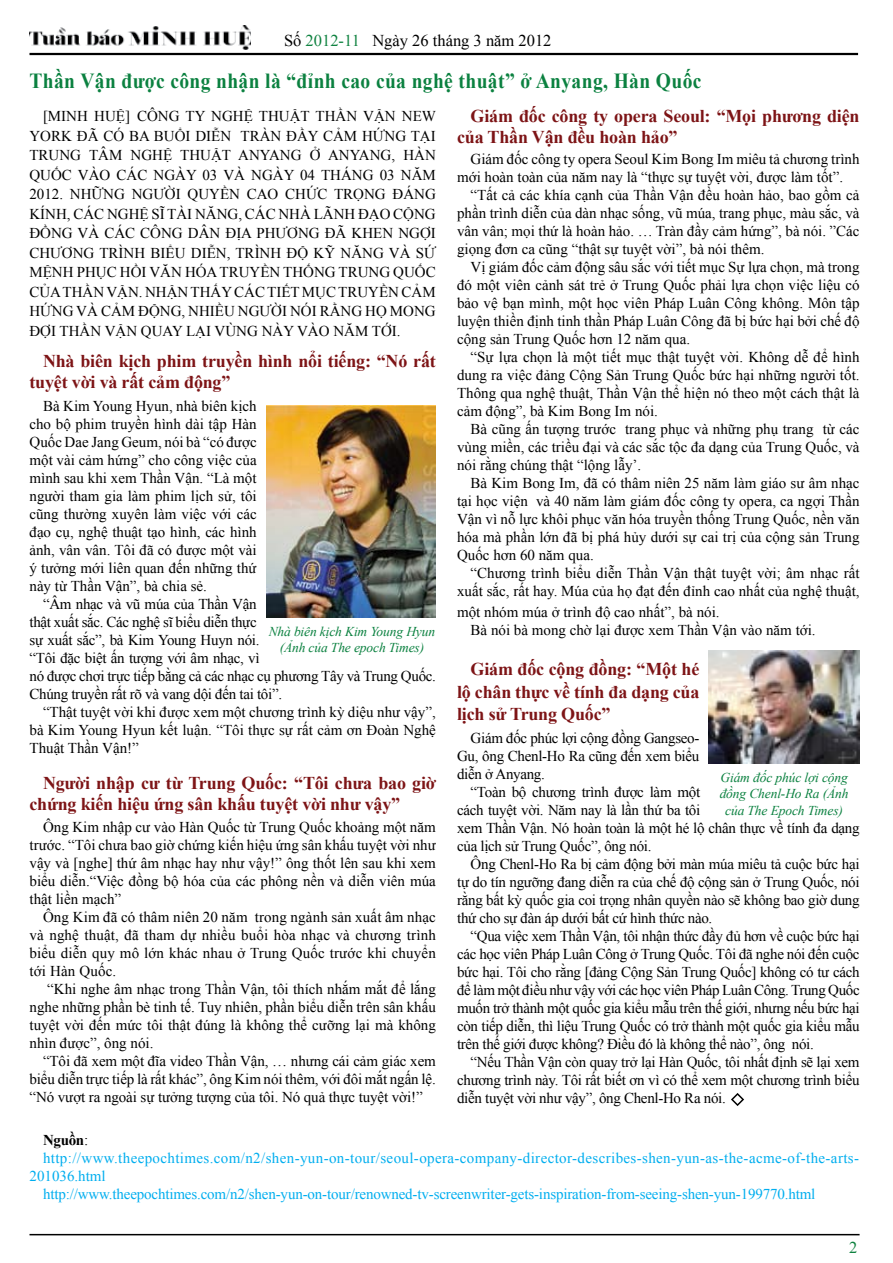
<style>
.page{position:relative;width:893px;height:1263px;background:#fff}
.page>*{position:absolute;margin:0;border:0;box-sizing:border-box;transform-origin:0 0}
.t1{font:700 21.45px "Times New Roman";letter-spacing:.02em;color:#0b8140;scale:.91 1}
.t2{font:700 18px/21px "Times New Roman";letter-spacing:-.01em;color:#7d1416}
.t3{font:16.5px "Times New Roman";color:#000}
.t4{font:16.5px "Times New Roman";color:#0f8240}
.t5{font:15px/18px "Times New Roman";color:#000;text-align:justify}
.t6{font:15px/18px "Times New Roman";letter-spacing:-.02em;color:#000}
.t7{font:15px "Times New Roman";color:#00aeef}
.t8{font:15px "Times New Roman";letter-spacing:.025em;color:#00aeef}
.t9{font:15px "Times New Roman";letter-spacing:.22em;color:#000}
.t10{font:15px "Times New Roman";letter-spacing:.225em;color:#000}
.t11{font:700 15px "Times New Roman";letter-spacing:-.02em;color:#000}
.t12{font:italic 13.5px/16.5px "Times New Roman";letter-spacing:-.01em;color:#0b8140;text-align:center}
.s1{color:#0f8240}
.s2{font-weight:400}
</style>
<div class="page">
<hr style="left:29px;top:1234px;width:830px;height:1px;background:#000">
<img style="left:30px;top:26px;width:220px;height:24px">
<hr style="left:29px;top:53px;width:829px;height:2px;background:#000">
<svg style="left:731px;top:1093px;width:13px;height:13px"></svg>
<img style="left:266px;top:405px;width:170px;height:213px">
<img style="left:708px;top:651px;width:152px;height:113px">
<p class="t3" style="left:284px;top:30px;width:269px">Số <span class="s1">2012-11</span> Ngày 26 tháng 3 năm 2012</p>
<h1 class="t1" style="left:29px;top:66px;width:740px">Thần Vận được công nhận là “đỉnh cao của nghệ thuật” ở Anyang, Hàn Quốc</h1>
<p class="t5" style="left:43px;top:107px;width:116px">[MINH HUỆ] Công</p>
<p class="t5" style="left:186px;top:107px;width:48px">ty Nghệ</p>
<p class="t5" style="left:259px;top:107px;width:175px">Thuật Thần Vận New</p>
<p class="t5" style="left:29px;top:126px;width:12px">York</p>
<p class="t9" style="left:77px;top:125px;width:360px">đã có ba buổi diễn tràn đầy cảm hứng tại</p>
<p class="t5" style="left:29px;top:146px;width:21px">Trung</p>
<p class="t5" style="left:89px;top:146px;width:53px">tâm nghệ</p>
<p class="t5" style="left:180px;top:146px;width:12px">thu</p>
<p class="t5" style="left:211px;top:146px;width:70px">ật Anyang</p>
<p class="t5" style="left:310px;top:146px;width:61px">ở Anyang</p>
<p class="t5" style="left:29px;top:145px;width:406px;line-height:19.5px;text-indent:362px">, Hàn Quốc vào các ngày 03 và ngày 04 tháng 03 năm 2012. Những người quyền cao</p>
<p class="t5" style="left:285px;top:185px;width:141px">chức trọng đáng</p>
<p class="t5" style="left:29px;top:204px;width:89px">kính, các nghệ</p>
<p class="t10" style="left:151px;top:203px;width:275px">sĩ tàinăng, các nhà lãnh đạo cộng</p>
<p class="t5" style="left:29px;top:224px;width:123px">đồng và các công</p>
<p class="t5" style="left:29px;top:223px;width:408px;line-height:19.5px;text-indent:158px">dân địa phương đã khen ngợi chương trình biểu diễn, trình độ kỹ năng và sứ mệnh</p>
<p class="t9" style="left:77px;top:262px;width:154px">phục hồivăn hóa tru</p>
<p class="t5" style="left:249px;top:263px;width:110px">yền thống Trung</p>
<p class="t5" style="left:393px;top:263px;width:41px">Quốc</p>
<p class="t5" style="left:29px;top:282px;width:320px">của Thần Vận. Nhận thấy cáctiết mụctru</p>
<p class="t5" style="left:29px;top:282px;width:406px;line-height:19.5px;text-align:left;text-indent:339px">yền cảm hứng và cảmđộng, nhiều ngườinóirằng họ mong<br>đ ợi Thần Vận qua</p>
<p class="t9" style="left:172px;top:320px;width:230px">y lạivùng này vào năm tới.</p>
<p class="t2" style="left:30px;top:350px;width:408px;text-indent:14px">Nhà biên kịch phim truyền hình nổi tiếng: “Nó rất tuyệt vời và rất cảm động”</p>
<p class="t5" style="left:30px;top:396px;width:229px;text-indent:13px">Bà Kim Young Hyun, nhà biên kịch cho bộ phim truyền hình dài tập Hàn Quốc Dae Jang Geum, nói bà “có được một vài cảm hứng” cho công việc của mình sau khi xem Thần Vận. “Là một người tham gia làm phim lịch sử, tôi cũng thường xuyên làm việc với các đạo cụ, nghệ thuật tạo hình, các hình ảnh, vân vân. Tôi đã có được một vài ý tưởng mới liên quan đến những thứ này từ Thần Vận”, bà chia sẻ.</p>
<p class="t6" style="left:30px;top:594px;width:408px;text-indent:14px">“Âm nhạc và vũ múa của Thần Vận<br>thật xuất sắc. Các nghệ sĩ biểu diễn thực<br>sự xuất sắc”, bà Kim Young Huyn nói.<br>“Tôi đặc biệt ấn tượng với âm nhạc, vì<br>nó được chơi trực tiếp bằng cả các nhạc cụ phương Tây và Trung Quốc.<br>Chúng truyền rất rõ và vang dội đến tai tôi”.</p>
<p class="t5" style="left:30px;top:702px;width:408px;text-indent:14px">“Thật tuyệt vời khi được xem một chương trình kỳ diệu như vậy”, bà Kim Young Hyun kết luận. “Tôi thực sự rất cảm ơn Đoàn Nghệ Thuật Thần Vận!”</p>
<p class="t2" style="left:30px;top:772px;width:408px;text-indent:14px">Người nhập cư từ Trung Quốc: “Tôi chưa bao giờ chứng kiến hiệu ứng sân khấu tuyệt vời như vậy”</p>
<p class="t5" style="left:30px;top:818px;width:408px;text-indent:14px">Ông Kim nhập cư vào Hàn Quốc từ Trung Quốc khoảng một năm trước. “Tôi chưa bao giờ chứng kiến hiệu ứng sân khấu tuyệt vời như vậy và [nghe] thứ âm nhạc hay như vậy!” ông thốt lên sau khi xem biểu diễn.“Việc đồng bộ hóa của các phông nền và diễn viên múa thật liền mạch”</p>
<p class="t5" style="left:30px;top:908px;width:408px;text-indent:14px">Ông Kim đã có thâm niên 20 năm trong ngành sản xuất âm nhạc và nghệ thuật, đã tham dự nhiều buổi hòa nhạc và chương trình biểu diễn quy mô lớn khác nhau ở Trung Quốc trước khi chuyển tới Hàn Quốc.</p>
<p class="t5" style="left:30px;top:980px;width:408px;text-indent:18px">“Khi nghe âm nhạc trong Thần Vận, tôi thích nhắm mắt để lắng nghe những phần bè tinh tế. Tuy nhiên, phần biểu diễn trên sân khấu tuyệt vời đến mức tôi thật đúng là không thể cưỡng lại mà không nhìn được”, ông nói.</p>
<p class="t5" style="left:30px;top:1052px;width:408px;text-indent:14px">“Tôi đã xem một đĩa video Thần Vận, … nhưng cái cảm giác xem biểu diễn trực tiếp là rất khác”, ông Kim nói thêm, với đôi mắt ngấn lệ. “Nó vượt ra ngoài sự tưởng tượng của tôi. Nó quả thực tuyệt vời!”</p>
<p class="t12" style="left:269px;top:623px;width:168px">Nhà biên kịch Kim Young Hyun (Ảnh của The epoch Times)</p>
<p class="t2" style="left:457px;top:105px;width:404px;text-indent:14px">Giám đốc công ty opera Seoul: “Mọi phương diện của Thần Vận đều hoàn hảo”</p>
<p class="t5" style="left:457px;top:150px;width:404px;text-indent:14px">Giám đốc công ty opera Seoul Kim Bong Im miêu tả chương trình mới hoàn toàn của năm nay là “thực sự tuyệt vời, được làm tốt”.</p>
<p class="t5" style="left:457px;top:186px;width:404px;text-indent:14px">“Tất cả các khía cạnh của Thần Vận đều hoàn hảo, bao gồm cả phần trình diễn của dàn nhạc sống, vũ múa, trang phục, màu sắc, và vân vân; mọi thứ là hoàn hảo. … Tràn đầy cảm hứng”, bà nói. ”Các giọng đơn ca cũng “thật sự tuyệt vời”, bà nói thêm.</p>
<p class="t5" style="left:457px;top:258px;width:404px;text-indent:14px">Vị giám đốc cảm động sâu sắc với tiết mục Sự lựa chọn, mà trong đó một viên cảnh sát trẻ ở Trung Quốc phải lựa chọn việc liệu có bảo vệ bạn mình, một học viên Pháp Luân Công không. Môn tập luyện thiền định tinh thần Pháp Luân Công đã bị bức hại bởi chế độ cộng sản Trung Quốc hơn 12 năm qua.</p>
<p class="t5" style="left:457px;top:348px;width:404px;text-indent:14px">“Sự lựa chọn là một tiết mục thật tuyệt vời. Không dễ để hình dung ra việc đảng Cộng Sản Trung Quốc bức hại những người tốt.<br>Thông qua nghệ thuật, Thần Vận thể hiện nó theo một cách thật là cảm động”, bà Kim Bong Im nói.</p>
<p class="t5" style="left:457px;top:420px;width:404px;text-indent:14px">Bà cũng ấn tượng trước trang phục và những phụ trang từ các vùng miền, các triều đại và các sắc tộc đa dạng của Trung Quốc, và nói rằng chúng thật “lộng lẫy’.</p>
<p class="t5" style="left:457px;top:474px;width:404px;text-indent:14px">Bà Kim Bong Im, đã có thâm niên 25 năm làm giáo sư âm nhạc tại học viện và 40 năm làm giám đốc công ty opera, ca ngợi Thần Vận vì nỗ lực khôi phục văn hóa truyền thống Trung Quốc, nền văn hóa mà phần lớn đã bị phá hủy dưới sự cai trị của cộng sản Trung Quốc hơn 60 năm qua.</p>
<p class="t5" style="left:457px;top:564px;width:404px;text-align:right">“Chương trình biểu diễn Thần Vận thật tuyệt vời; âm nhạc rất xuất sắc, rất hay. Múa của họ đạt đến đỉnh cao nhất của nghệ thuật,</p>
<p class="t5" style="left:471px;top:603px;width:347px;text-indent:-14px">một nhóm múa ở trình độ cao nhất”, bà nói.<br>Bà nói bà mong chờ lại được xem Thần Vận vào năm tới.</p>
<p class="t2" style="left:457px;top:658px;width:244px;line-height:22.5px;text-align:justify;text-indent:14px">Giám đốc cộng đồng: “Một hé lộ chân thực về tính đa dạng của lịch sử Trung Quốc”</p>
<p class="t5" style="left:457px;top:729px;width:244px;text-indent:14px">Giám đốc phúc lợi cộng đồng Gangseo-Gu, ông Chenl-Ho Ra cũng đến xem biểu diễn ở Anyang.</p>
<p class="t6" style="left:457px;top:783px;width:404px;text-indent:14px">“Toàn bộ chương trình được làm một<br>cách tuyệt vời. Năm nay là lần thứ ba tôi<br>xem Thần Vận. Nó hoàn toàn là một hé lộ chân thực về tính đa dạng của lịch sử Trung Quốc”, ông nói.</p>
<p class="t5" style="left:457px;top:855px;width:404px;text-indent:14px">Ông Chenl-Ho Ra bị cảm động bởi màn múa miêu tả cuộc bức hại tự do tín ngưỡng đang diễn ra của chế độ cộng sản ở Trung Quốc, nói rằng bất kỳ quốc gia coi trọng nhân quyền nào sẽ không bao giờ dung thứ cho sự đàn áp dưới bất cứ hình thức nào.</p>
<p class="t5" style="left:457px;top:927px;width:404px;text-indent:14px">“Qua việc xem Thần Vận, tôi nhận thức đầy đủ hơn về cuộc bức hại các học viên Pháp Luân Công ở Trung Quốc. Tôi đã nghe nói đến cuộc bức hại. Tôi cho rằng [đảng Cộng Sản Trung Quốc] không có tư cách để làm một điều như vậy với các học viên Pháp Luân Công. Trung Quốc muốn trở thành một quốc gia kiểu mẫu trên thế giới, nhưng nếu bức hại còn tiếp diễn, thì liệu Trung Quốc có trở thành một quốc gia kiểu mẫu trên thế giới được không? Điều đó là không thể nào”, ông nói.</p>
<p class="t5" style="left:457px;top:1053px;width:404px;text-indent:14px">“Nếu Thần Vận còn quay trở lại Hàn Quốc, tôi nhất định sẽ lại xem chương trình này. Tôi rất biết ơn vì có thể xem một chương trình biểu diễn tuyệt vời như vậy”, ông Chenl-Ho Ra nói.</p>
<p class="t12" style="left:720px;top:769px;width:130px">Giám đốc phúc lợi cộng đồng Chenl-Ho Ra (Ảnh của The Epoch Times)</p>
<p class="t11" style="left:43px;top:1129px;width:47px">Nguồn<span class="s2">:</span></p>
<p class="t8" style="left:43px;top:1147px;width:818px">http://www.theepochtimes.com/n2/shen-yun-on-tour/seoul-opera-company-director-describes-shen-yun-as-the-acme-of-the-arts-</p>
<p class="t7" style="left:30px;top:1165px;width:78px">201036.html</p>
<p class="t7" style="left:43px;top:1183px;width:774px">http://www.theepochtimes.com/n2/shen-yun-on-tour/renowned-tv-screenwriter-gets-inspiration-from-seeing-shen-yun-199770.html</p>
<p class="t4" style="left:849px;top:1236px;width:10px">2</p>
</div>
